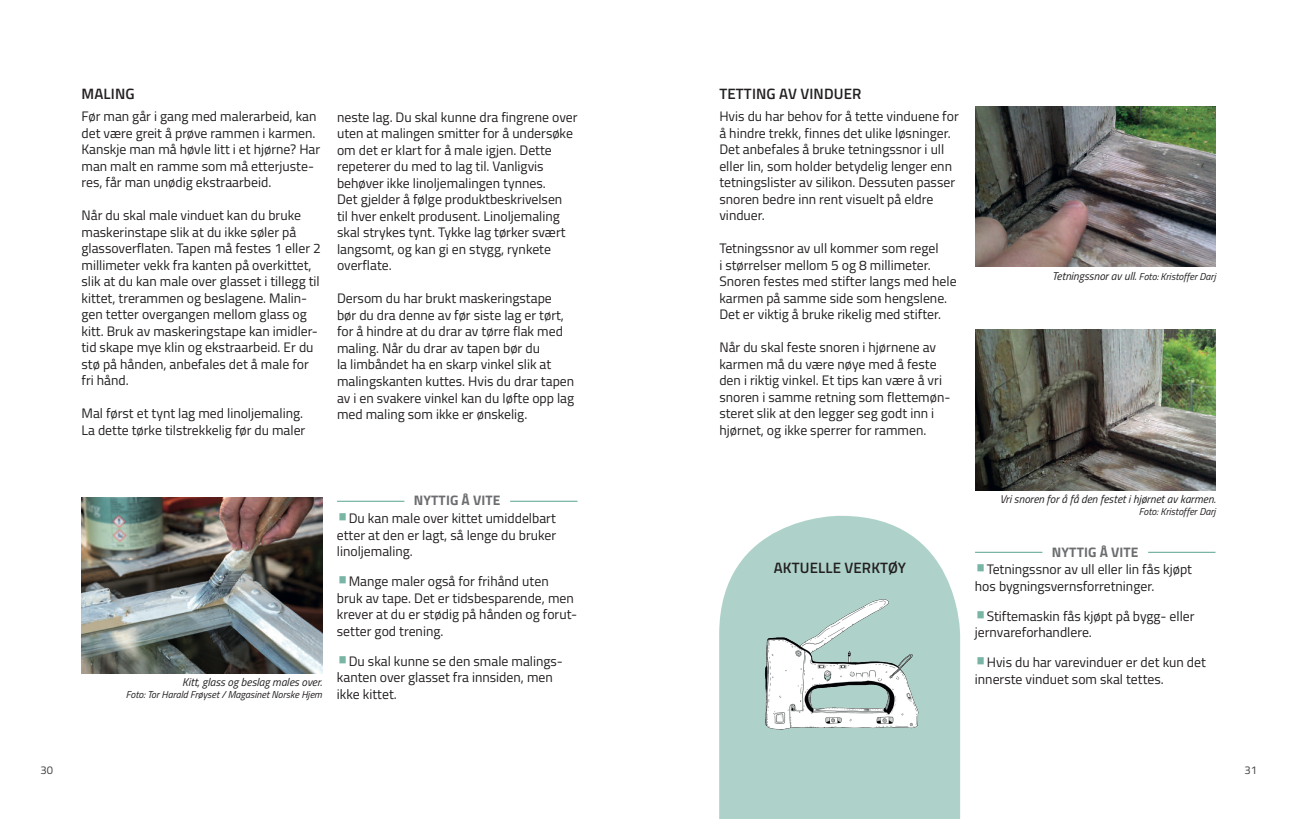
<style>
.page{position:relative;width:1297px;height:819px;background:#fff}
.page>*{position:absolute;margin:0;border:0;box-sizing:border-box;transform-origin:0 0}
.t1{font:600 15px "Titillium Web";letter-spacing:.01em;color:#231f20}
.t2{font:13.75px/16.5px "Titillium Web";color:#231f20}
.t3{font:700 13.75px "Titillium Web";letter-spacing:.01em;color:#6c6d70}
.t4{font:italic 11.25px "Titillium Web";color:#231f20}
.t5{font:11.25px "Titillium Web";color:#3e3e3f}
.t6{font:italic 10px "Titillium Web";color:#231f20}
.s1{font-size:25px;color:#78b5a5}
.s2{font-size:11.25px}
</style>
<div class="page">
<hr style="left:510px;top:500px;width:67px;height:2px;background:#78b5a5">
<hr style="left:337px;top:500px;width:67px;height:2px;background:#78b5a5">
<img style="left:82px;top:497px;width:240px;height:176px">
<hr style="left:1148px;top:551px;width:67px;height:2px;background:#78b5a5">
<hr style="left:975px;top:551px;width:67px;height:2px;background:#78b5a5">
<img style="left:975px;top:106px;width:241px;height:161px">
<img style="left:975px;top:329px;width:240px;height:161px">
<svg style="left:719px;top:516px;width:241px;height:303px;fill:#aed2c9"></svg>
<img style="left:732px;top:566px;width:219px;height:178px">
<p class="t1" style="left:82px;top:81px;width:55px">MALING</p>
<p class="t2" style="left:81px;top:108px;width:240px">Før man går i gang med malerarbeid, kan det være greit å prøve rammen i karmen.<br>Kanskje man må høvle litt i et hjørne? Har man malt en ramme som må etterjuste&shy;res, får man unødig ekstraarbeid.</p>
<p class="t2" style="left:81px;top:207px;width:241px">Når du skal male vinduet kan du bruke maskerinstape slik at du ikke søler på glassoverflaten. Tapen må festes 1 eller 2 millimeter vekk fra kanten på overkittet, slik at du kan male over glasset i tillegg til kittet, trerammen og beslagene. Malin&shy;gen tetter overgangen mellom glass og kitt. Bruk av maskeringstape kan imidler&shy;tid skape mye klin og ekstraarbeid. Er du stø på hånden, anbefales det å male for fri hånd.</p>
<p class="t2" style="left:81px;top:405px;width:225px">Mal først et tynt lag med linoljemaling.<br>La dette tørke tilstrekkelig før du maler</p>
<p class="t2" style="left:337px;top:108px;width:242px">neste lag. Du skal kunne dra fingrene over uten at malingen smitter for å undersøke om det er klart for å male igjen. Dette repeterer du med to lag til. Vanligvis behøver ikke linoljemalingen tynnes.<br>Det gjelder å følge produktbeskrivelsen<br>til hver enkelt produsent. Linoljemaling skal strykes tynt. Tykke lag tørker svært langsomt, og kan gi en stygg, rynkete overflate.</p>
<p class="t2" style="left:337px;top:290px;width:239px">Dersom du har brukt maskeringstape bør du dra denne av før siste lag er tørt, for å hindre at du drar av tørre flak med maling. Når du drar av tapen bør du<br>la limbåndet ha en skarp vinkel slik at malingskanten kuttes. Hvis du drar tapen av i en svakere vinkel kan du løfte opp lag med maling som ikke er ønskelig.</p>
<p class="t4" style="left:182px;top:673px;width:141px">Kitt, glass og beslag males over.</p>
<p class="t6" style="left:126px;top:687px;width:198px">Foto: Tor Harald Frøyset / Magasinet Norske Hjem</p>
<p class="t3" style="left:414px;top:489px;width:88px">NYTTIG Å VITE</p>
<p class="t2" style="left:337px;top:509px;width:221px;text-align:justify"><span class="s1">•</span>Du kan male over kittet umiddelbart etter at den er lagt, så lenge du bruker linoljemaling.</p>
<p class="t2" style="left:337px;top:572px;width:242px"><span class="s1">•</span>Mange maler også for frihånd uten bruk av tape. Det er tidsbesparende, men krever at du er stødig på hånden og forut&shy;setter god trening.</p>
<p class="t2" style="left:337px;top:652px;width:227px"><span class="s1">•</span>Du skal kunne se den smale malings&shy;kanten over glasset fra innsiden, men ikke kittet.</p>
<p class="t1" style="left:719px;top:81px;width:143px">TETTING AV VINDUER</p>
<p class="t2" style="left:719px;top:108px;width:241px">Hvis du har behov for å tette vinduene for å hindre trekk, finnes det ulike løsninger.<br>Det anbefales å bruke tetningssnor i ull eller lin, som holder betydelig lenger enn tetningslister av silikon. Dessuten passer snoren bedre inn rent visuelt på eldre vinduer.</p>
<p class="t2" style="left:719px;top:240px;width:239px">Tetningssnor av ull kommer som regel<br>i størrelser mellom 5 og 8 millimeter.<br>Snoren festes med stifter langs med hele karmen på samme side som hengslene.<br>Det er viktig å bruke rikelig med stifter.</p>
<p class="t2" style="left:719px;top:339px;width:233px">Når du skal feste snoren i hjørnene av karmen må du være nøye med å feste den i riktig vinkel. Et tips kan være å vri snoren i samme retning som flettemøn&shy;steret slik at den legger seg godt inn i hjørnet, og ikke sperrer for rammen.</p>
<p class="t6" style="left:1052px;top:268px;width:165px"><span class="s2">Tetningssnor av ull.</span> Foto: Kristoffer Darj</p>
<p class="t1" style="left:774px;top:556px;width:134px">AKTUELLE VERKTØY</p>
<p class="t4" style="left:1000px;top:490px;width:217px">Vri snoren for å få den festet i hjørnet av karmen.</p>
<p class="t6" style="left:1139px;top:503px;width:78px">Foto: Kristoffer Darj</p>
<p class="t3" style="left:1052px;top:541px;width:88px">NYTTIG Å VITE</p>
<p class="t2" style="left:975px;top:561px;width:219px"><span class="s1">•</span>Tetningssnor av ull eller lin fås kjøpt hos bygningsvernsforretninger.</p>
<p class="t2" style="left:975px;top:607px;width:221px"><span class="s1">•</span>Stiftemaskin fås kjøpt på bygg- eller jernvareforhandlere.</p>
<p class="t2" style="left:975px;top:654px;width:233px"><span class="s1">•</span>Hvis du har varevinduer er det kun det innerste vinduet som skal tettes.</p>
<p class="t5" style="left:41px;top:761px;width:14px">30</p>
<p class="t5" style="left:1244px;top:761px;width:14px">31</p>
</div>
